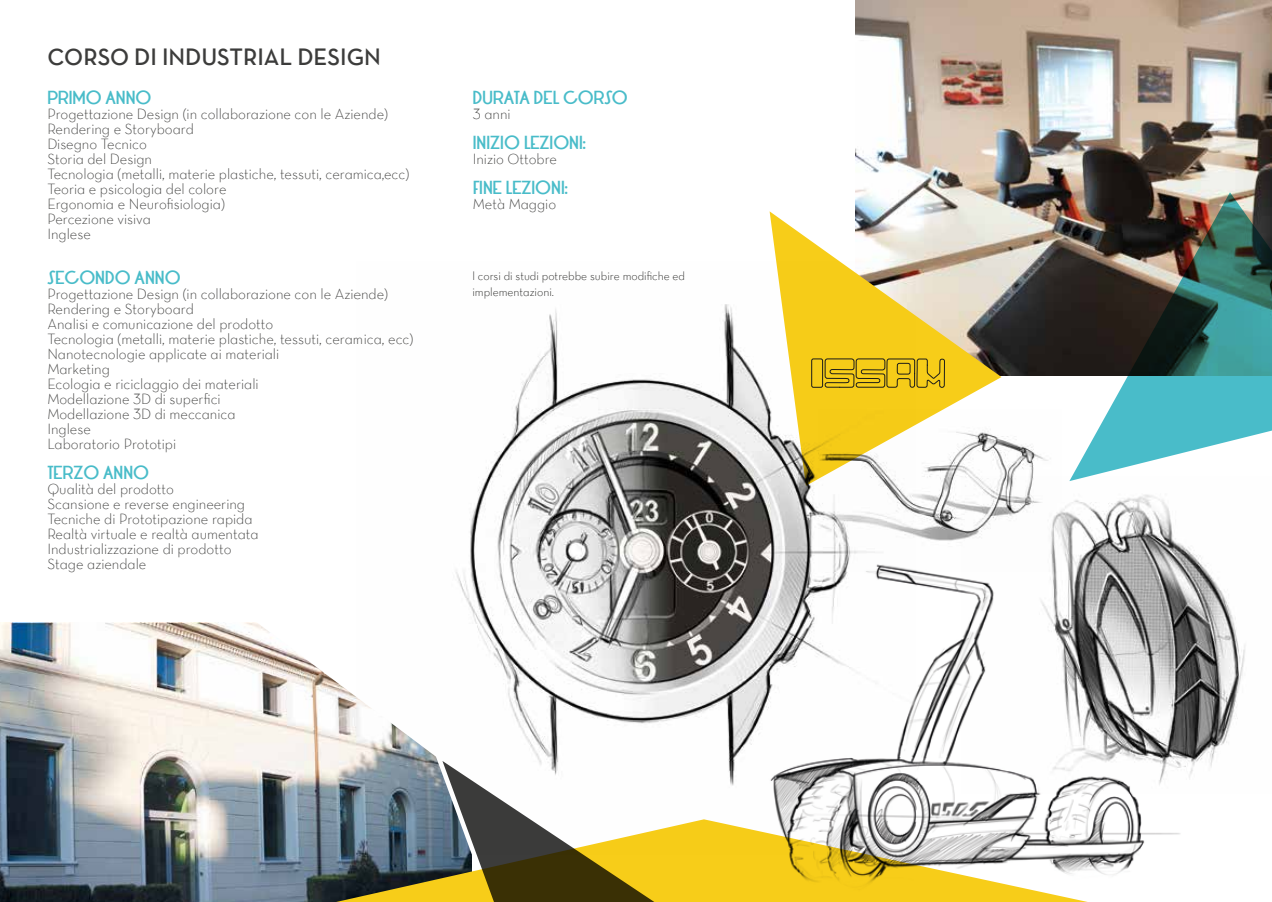
<style>
.page{position:relative;width:1272px;height:902px;background:#fff}
.page>*{position:absolute;margin:0;border:0;box-sizing:border-box;transform-origin:0 0}
.t1{font:24px "Neutra Text Demi SC";color:#3c3c3b}
.t2{font:15px/15px "Neutra Text Light Alt";color:#3c3c3b}
.t3{font:700 15px "LRT Oksana";color:#49bcc9}
.t4{font:12px/15px "Neutra Text Light Alt";color:#1d1d1b}
</style>
<div class="page">
<img style="left:0;top:623px;width:356px;height:278px">
<svg style="left:336px;top:819px;width:106px;height:82px;background:#5a5e42"></svg>
<svg style="left:442px;top:854px;width:237px;height:47px;background:#826e16"></svg>
<img style="left:855px;top:0;width:416px;height:375px">
<img style="left:1069px;top:192px;width:202px;height:285px">
<svg style="left:769px;top:211px;width:232px;height:198px"></svg>
<svg style="left:915px;top:358px;width:30px;height:30px"></svg>
<img style="left:679px;top:571px;width:501px;height:330px">
<img style="left:961px;top:477px;width:284px;height:316px">
<img style="left:915px;top:409px;width:146px;height:162px">
<img style="left:356px;top:261px;width:559px;height:593px">
<h1 class="t1" style="left:47px;top:42px;width:335px">CORSO DI INDUSTRIAL DESIGN</h1>
<p class="t3" style="left:47px;top:86px;width:106px">PRIMO ANNO</p>
<p class="t2" style="left:47px;top:106px;width:363px">Progettazione Design (in collaborazione con le Aziende)<br>Rendering e Storyboard<br>Disegno Tecnico<br>Storia del Design<br>Tecnologia (metalli, materie plastiche, tessuti, ceramica,ecc)<br>Teoria e psicologia del colore<br>Ergonomia e Neurofisiologia)<br>Percezione visiva<br>Inglese</p>
<p class="t3" style="left:47px;top:266px;width:135px">SECONDO ANNO</p>
<p class="t2" style="left:47px;top:286px;width:367px">Progettazione Design (in collaborazione con le Aziende)<br>Rendering e Storyboard<br>Analisi e comunicazione del prodotto<br>Tecnologia (metalli, materie plastiche, tessuti, ceramica, ecc)<br>Nanotecnologie applicate ai materiali<br>Marketing<br>Ecologia e riciclaggio dei materiali<br>Modellazione 3D di superfici<br>Modellazione 3D di meccanica<br>Inglese<br>Laboratorio Prototipi</p>
<p class="t3" style="left:47px;top:461px;width:103px">TERZO ANNO</p>
<p class="t2" style="left:47px;top:481px;width:213px">Qualità del prodotto<br>Scansione e reverse engineering<br>Tecniche di Prototipazione rapida<br>Realtà virtuale e realtà aumentata<br>Industrializzazione di prodotto<br>Stage aziendale</p>
<p class="t3" style="left:473px;top:86px;width:156px">DURATA DEL CORSO</p>
<p class="t2" style="left:473px;top:106px;width:39px">3 anni</p>
<p class="t3" style="left:473px;top:131px;width:115px">INIZIO LEZIONI:</p>
<p class="t2" style="left:473px;top:151px;width:86px">Inizio Ottobre</p>
<p class="t3" style="left:473px;top:176px;width:97px">FINE LEZIONI:</p>
<p class="t2" style="left:473px;top:196px;width:85px">Metà Maggio</p>
<p class="t4" style="left:472px;top:268px;width:214px">l corsi di studi potrebbe subire modifiche ed implementazioni.</p>
</div>
